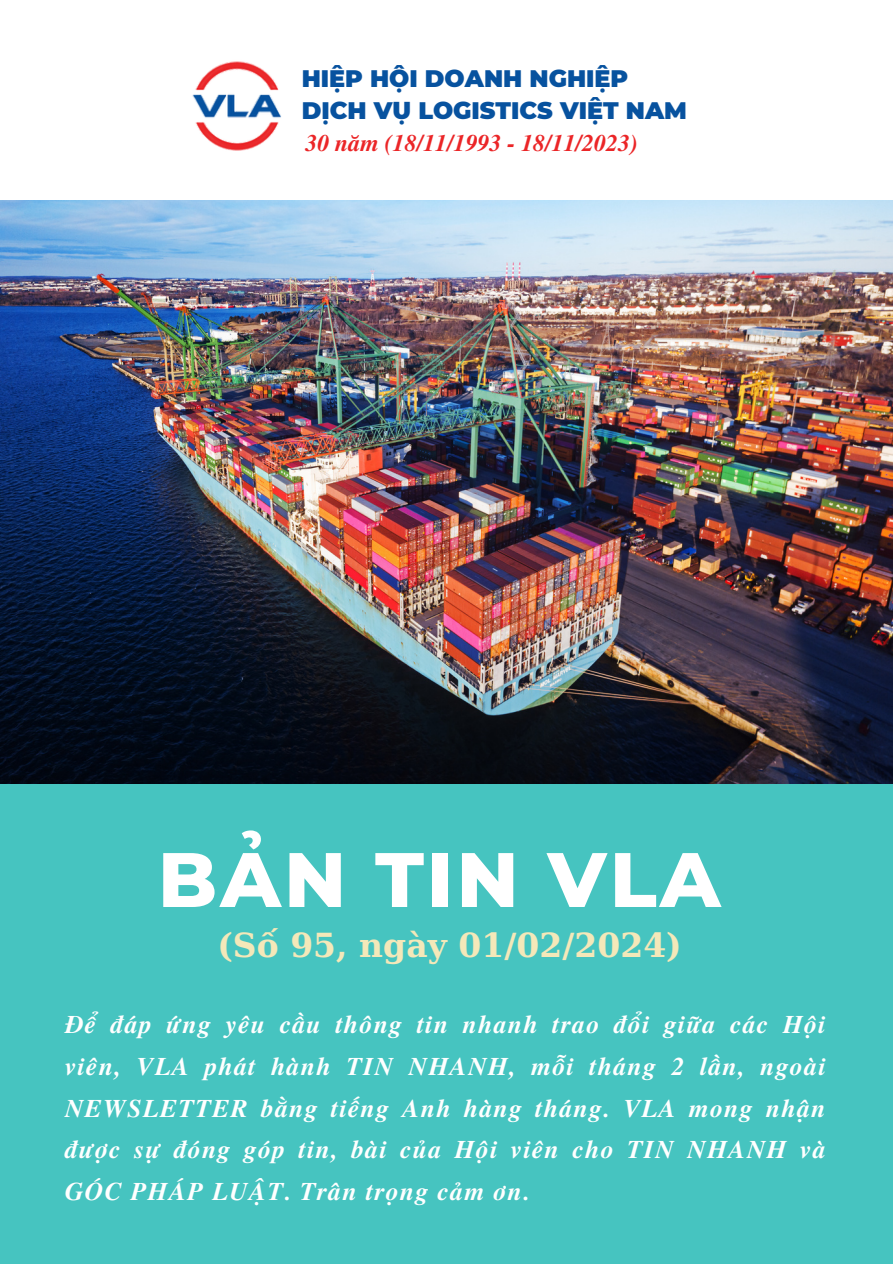
<style>
.page{position:relative;width:893px;height:1264px;background:#fff}
.page>*{position:absolute;margin:0;border:0;box-sizing:border-box;transform-origin:0 0}
.t1{font:800 76.95px "Montserrat";letter-spacing:.04em;color:#fff}
.t2{font:700 33px "DejaVu Serif";color:#f4e8b9}
.t3{font:italic 700 25.5px/41.7px "Te X Gyre Termes";letter-spacing:.055em;color:#fff;text-align:justify}
.t4{font:900 23.85px/31.5px "Montserrat";color:#07529f}
.t5{font:italic 700 23.85px "Te X Gyre Termes";color:#eb2527}
</style>
<div class="page">
<div style="left:0;top:612px;width:892px;height:651px;background:#46c4c0"></div>
<img style="left:192px;top:61px;width:89px;height:90px">
<img style="left:0;top:200px;width:892px;height:583px">
<p class="t4" style="left:302px;top:63px;width:387px">HIỆP HỘI DOANH NGHIỆP<br>DỊCH VỤ LOGISTICS VIỆT NAM</p>
<p class="t5" style="left:305px;top:125px;width:334px">30 năm (18/11/1993 - 18/11/2023)</p>
<h1 class="t1" style="left:158px;top:832px;width:564px">BẢN TIN VLA</h1>
<h1 class="t2" style="left:217px;top:925px;width:466px">(Số 95, ngày 01/02/2024)</h1>
<p class="t3" style="left:65px;top:1002px;width:762px">Để đáp ứng yêu cầu thông tin nhanh trao đổi giữa các Hội viên, VLA phát hành TIN NHANH, mỗi tháng 2 lần, ngoài NEWSLETTER bằng tiếng Anh hàng tháng. VLA mong nhận được sự đóng góp tin, bài của Hội viên cho TIN NHANH và GÓC PHÁP LUẬT. Trân trọng cảm ơn.</p>
</div>
